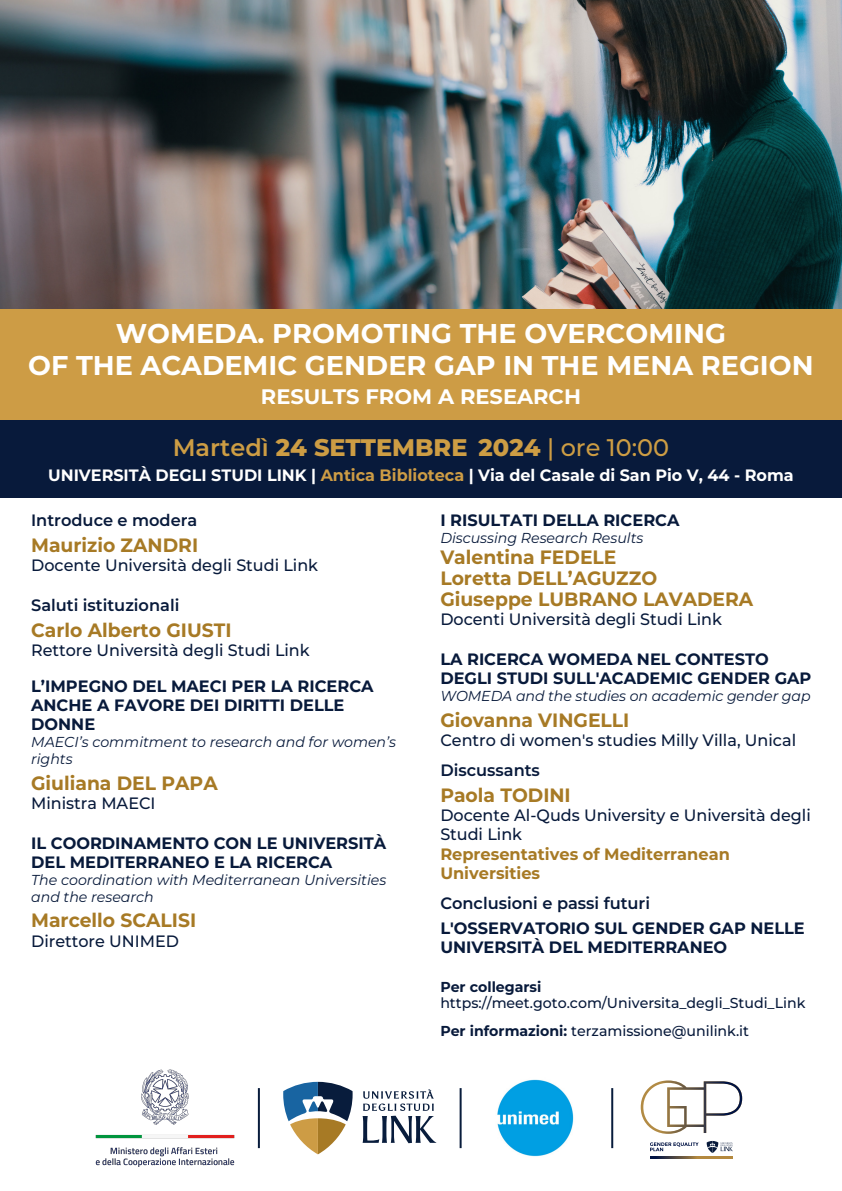
<style>
.page{position:relative;width:842px;height:1191px;background:#fff}
.page>*{position:absolute;margin:0;border:0;box-sizing:border-box;transform-origin:0 0}
.t1{font:700 27.1px/32.5px "Montserrat";color:#fff;text-align:center}
.t2{font:800 24px "Montserrat";color:#cd9d44}
.t3{font:700 21px "Montserrat";color:#fff}
.t4{font:700 19.3px/21px "Montserrat";color:#a77a25}
.t5{font:700 16.4px/19.2px "Montserrat";color:#081a3b}
.t6{font:500 16.4px/19.2px "Montserrat";color:#081a3b}
.t7{font:700 16.4px "Montserrat";color:#fff}
.t8{font:600 16.4px "Montserrat";color:#081a3b}
.t9{font:700 16.4px/19.2px "Montserrat";color:#a77a25}
.t10{font:italic 14.4px/16.8px "Montserrat";color:#081a3b}
.t11{font:500 14.4px/27.8px "Montserrat";color:#081a3b}
.t12{font:700 14.4px "Montserrat";color:#081a3b}
.s1{font-weight:600}
.s2{font-weight:500}
.s3{color:#cd9c45}
.s4{font-weight:700}
</style>
<div class="page">
<img style="left:0;top:0;width:842px;height:309px">
<div style="left:0;top:309px;width:842px;height:178px;background:#cd9c45"></div>
<div style="left:0;top:420px;width:842px;height:78px;background:#081a3b"></div>
<svg style="left:363px;top:1089px;width:73px;height:54px"></svg>
<svg style="left:283px;top:1081px;width:70px;height:73px"></svg>
<hr style="left:460px;top:1088px;width:2px;height:60px;background:#081c3c">
<hr style="left:611px;top:1088px;width:2px;height:60px;background:#081c3c">
<hr style="left:258px;top:1088px;width:2px;height:60px;background:#081c3c">
<img style="left:96px;top:1069px;width:139px;height:97px">
<img style="left:497px;top:1079px;width:77px;height:78px">
<svg style="left:641px;top:1080px;width:101px;height:53px"></svg>
<svg style="left:650px;top:1142px;width:49px;height:9px"></svg>
<svg style="left:707px;top:1141px;width:26px;height:12px"></svg>
<hr style="left:650px;top:1156px;width:83px;height:3px;background:#001344">
<h1 class="t1" style="left:28px;top:316px;width:787px">WOMEDA. PROMOTING THE OVERCOMING<br>OF THE ACADEMIC GENDER GAP IN THE MENA REGION</h1>
<p class="t3" style="left:261px;top:382px;width:321px">RESULTS FROM A RESEARCH</p>
<h2 class="t2" style="left:173px;top:431px;width:498px"><span class="s1">Martedì</span> 24 SETTEMBRE 2024 <span class="s2">| ore 10:00</span></h2>
<p class="t7" style="left:48px;top:465px;width:747px">UNIVERSITÀ DEGLI STUDI LINK | <span class="s3">Antica Biblioteca</span> | Via del Casale di San Pio V, 44 - Roma</p>
<p class="t8" style="left:31px;top:509px;width:168px">Introduce e modera</p>
<p class="t4" style="left:31px;top:533px;width:169px">Maurizio ZANDRI</p>
<p class="t6" style="left:31px;top:555px;width:288px">Docente Università degli Studi Link</p>
<p class="t8" style="left:31px;top:594px;width:150px">Saluti istituzionali</p>
<p class="t4" style="left:31px;top:619px;width:202px">Carlo Alberto GIUSTI</p>
<p class="t6" style="left:31px;top:640px;width:280px">Rettore Università degli Studi Link</p>
<p class="t5" style="left:31px;top:676px;width:344px">L’IMPEGNO DEL MAECI PER LA RICERCA<br>ANCHE A FAVORE DEI DIRITTI DELLE<br>DONNE</p>
<p class="t10" style="left:31px;top:733px;width:366px">MAECI’s commitment to research and for women’s rights</p>
<p class="t4" style="left:31px;top:771px;width:188px">Giuliana DEL PAPA</p>
<p class="t6" style="left:31px;top:793px;width:126px">Ministra MAECI</p>
<p class="t5" style="left:31px;top:833px;width:357px">IL COORDINAMENTO CON LE UNIVERSITÀ<br>DEL MEDITERRANEO E LA RICERCA</p>
<p class="t10" style="left:31px;top:871px;width:357px">The coordination with Mediterranean Universities and the research</p>
<p class="t4" style="left:31px;top:909px;width:167px">Marcello SCALISI</p>
<p class="t6" style="left:31px;top:930px;width:149px">Direttore UNIMED</p>
<p class="t5" style="left:440px;top:510px;width:241px">I RISULTATI DELLA RICERCA</p>
<p class="t10" style="left:440px;top:529px;width:205px">Discussing Research Results</p>
<p class="t4" style="left:440px;top:546px;width:314px">Valentina FEDELE<br>Loretta DELL’AGUZZO<br>Giuseppe LUBRANO LAVADERA</p>
<p class="t6" style="left:440px;top:609px;width:283px">Docenti Università degli Studi Link</p>
<p class="t5" style="left:440px;top:649px;width:373px">LA RICERCA WOMEDA NEL CONTESTO<br>DEGLI STUDI SULL'ACADEMIC GENDER GAP</p>
<p class="t10" style="left:440px;top:687px;width:372px">WOMEDA and the studies on academic gender gap</p>
<p class="t4" style="left:440px;top:709px;width:191px">Giovanna VINGELLI</p>
<p class="t6" style="left:440px;top:730px;width:357px">Centro di women's studies Milly Villa, Unical</p>
<p class="t8" style="left:440px;top:759px;width:101px">Discussants</p>
<p class="t4" style="left:440px;top:784px;width:132px">Paola TODINI</p>
<p class="t6" style="left:440px;top:805px;width:372px">Docente Al-Quds University e Università degli<br>Studi Link</p>
<p class="t9" style="left:440px;top:843px;width:291px">Representatives of Mediterranean<br>Universities</p>
<p class="t8" style="left:440px;top:892px;width:211px">Conclusioni e passi futuri</p>
<p class="t5" style="left:440px;top:918px;width:366px">L'OSSERVATORIO SUL GENDER GAP NELLE<br>UNIVERSITÀ DEL MEDITERRANEO</p>
<p class="t12" style="left:440px;top:977px;width:103px">Per collegarsi</p>
<p class="t11" style="left:440px;top:989px;width:367px">https://meet.goto.com/Universita_degli_Studi_Link<br><span class="s4">Per informazioni:</span> terzamissione@unilink.it</p>
</div>
